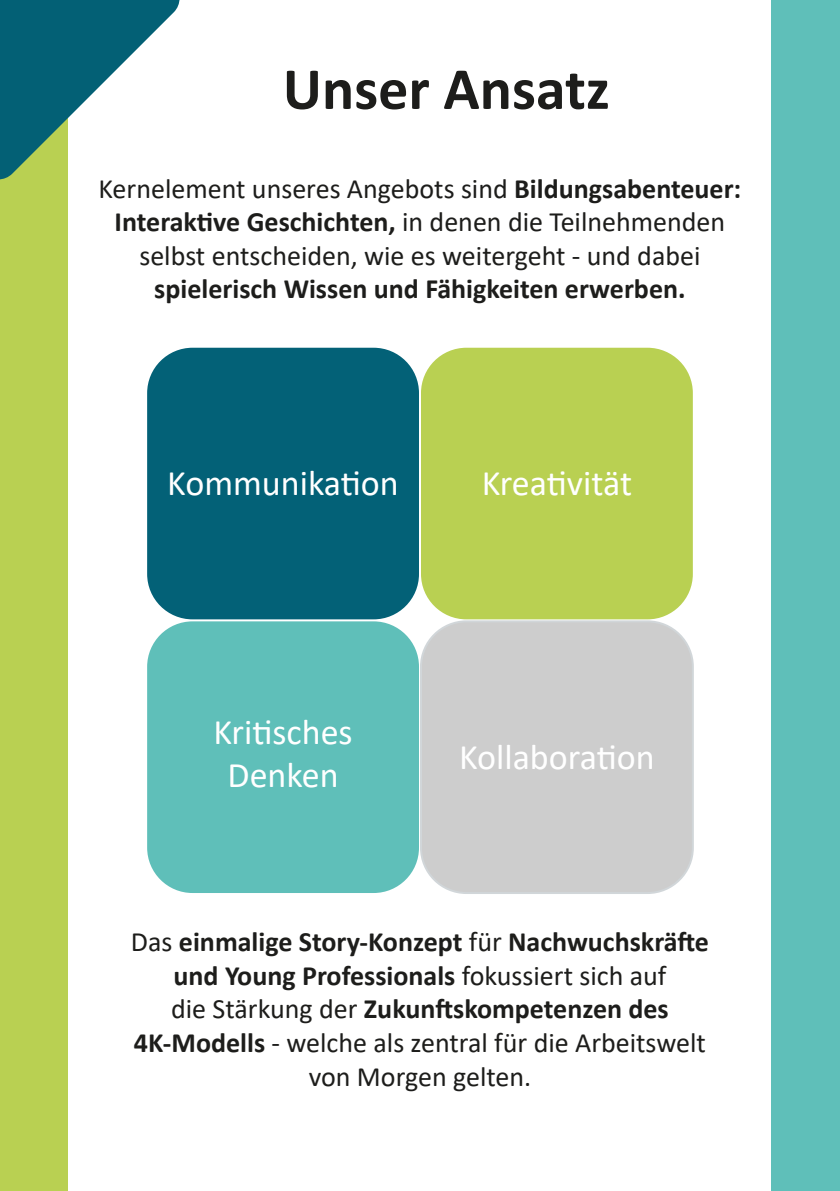
<style>
.page{position:relative;width:840px;height:1191px;background:#fff}
.page>*{position:absolute;margin:0;border:0;box-sizing:border-box;transform-origin:0 0}
.t1{font:700 60px "Calibri";color:#1d1d1b}
.t2{font:36px/43.2px "Calibri";color:#fff;text-align:center}
.t3{font:700 28px/33.6px "Calibri";color:#1d1d1b;text-align:center}
.t4{font:28px/33.6px "Calibri";color:#1d1d1b;text-align:center}
.s1{font-weight:700}
.s2{font-weight:400}
</style>
<div class="page">
<div style="left:771px;top:0;width:68px;height:1191px;background:#5fbfb9"></div>
<div style="left:0;top:0;width:68px;height:1191px;background:#b9d052"></div>
<div style="left:147px;top:348px;width:272px;height:271px;background:#036177;border-radius:45px"></div>
<div style="left:421px;top:348px;width:271px;height:271px;background:#b9d052;border-radius:45px"></div>
<div style="left:147px;top:621px;width:272px;height:272px;background:#5fbfb9;border-radius:45px"></div>
<div style="left:421px;top:621px;width:271px;height:272px;background:#cdcdcd;border-radius:45px"></div>
<div style="left:420px;top:620px;width:273px;height:274px;border:2px solid #d1d6d9;border-radius:45px"></div>
<svg style="left:0;top:0;width:180px;height:180px"></svg>
<p class="t1" style="left:282px;top:46px;width:328px">Unser Ansatz</p>
<p class="t4" style="left:98px;top:171px;width:644px">Kernelement unseres Angebots sind <span class="s1">Bildungsabenteuer:<br>Interaktive Geschichten,</span> in denen die Teilnehmenden selbst entscheiden, wie es weitergeht - und dabei <span class="s1">spielerisch Wissen und Fähigkeiten erwerben.</span></p>
<p class="t2" style="left:167px;top:460px;width:233px">Kommunikation</p>
<p class="t2" style="left:481px;top:460px;width:152px">Kreativität</p>
<p class="t2" style="left:213px;top:709px;width:141px">Kritisches<br>Denken</p>
<p class="t2" style="left:459px;top:734px;width:197px">Kollaboration</p>
<p class="t3" style="left:131px;top:924px;width:579px"><span class="s2">Das</span> einmalige Story-Konzept <span class="s2">für</span> Nachwuchskräfte und Young Professionals <span class="s2">fokussiert sich auf<br>die Stärkung der</span> Zukunftskompetenzen des 4K-Modells <span class="s2">- welche als zentral für die Arbeitswelt von Morgen gelten.</span></p>
</div>
